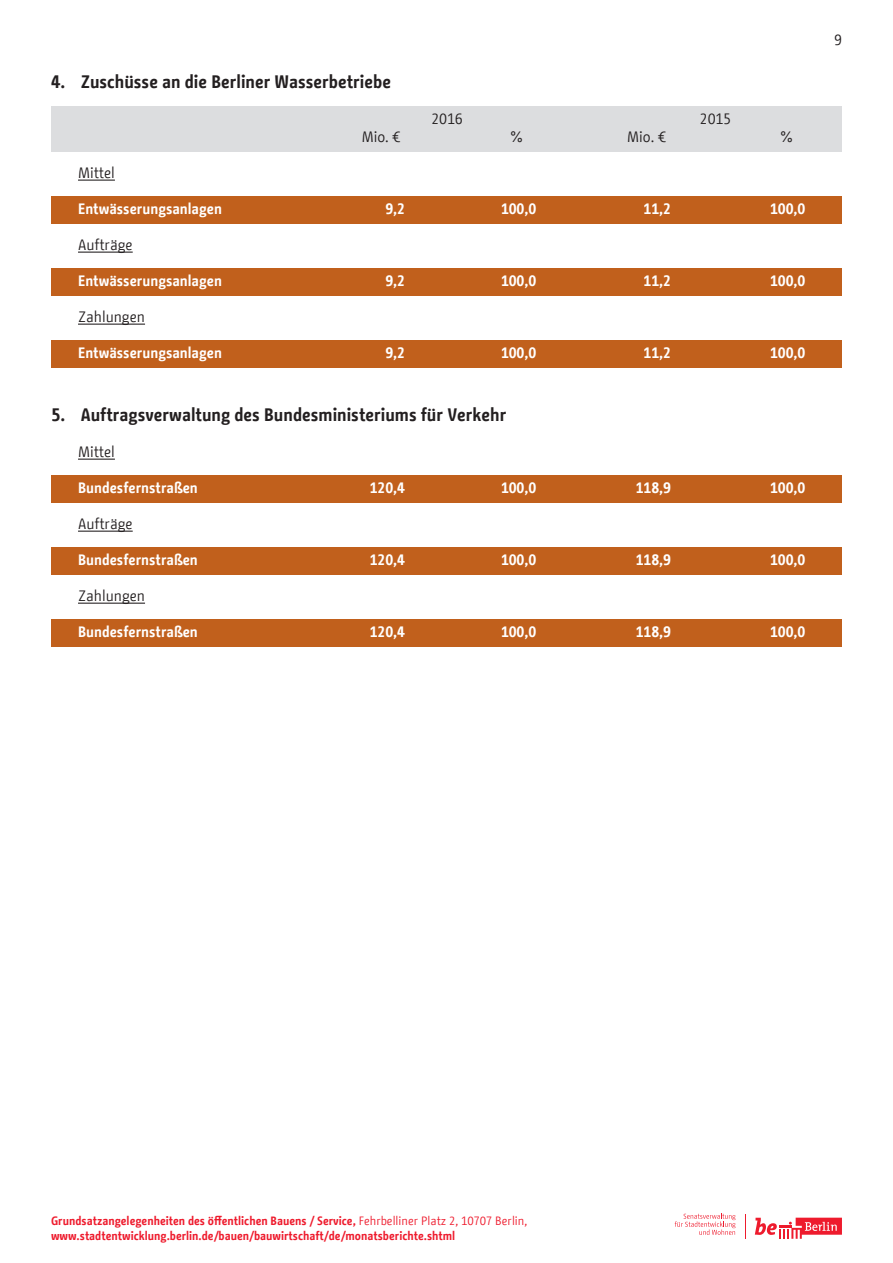
<style>
.page{position:relative;width:893px;height:1263px;background:#fff}
.page>*{position:absolute;margin:0;border:0;box-sizing:border-box;transform-origin:0 0}
.t1{font:700 18px "BMF Change";color:#231f20}
.t2{font:700 15px "BMF Change";color:#fff}
.t3{font:15px "BMF Change";color:#231f20}
.t4{font:700 12px/15px "BMF Change";color:#ee1b2d}
.s1{font-weight:400}
</style>
<div class="page">
<div style="left:51px;top:196px;width:791px;height:27px;background:#c1601c"></div>
<div style="left:51px;top:268px;width:791px;height:27px;background:#c1601c"></div>
<div style="left:51px;top:340px;width:791px;height:27px;background:#c1601c"></div>
<div style="left:51px;top:475px;width:791px;height:27px;background:#c1601c"></div>
<div style="left:51px;top:547px;width:791px;height:27px;background:#c1601c"></div>
<div style="left:51px;top:619px;width:791px;height:27px;background:#c1601c"></div>
<div style="left:51px;top:106px;width:791px;height:45px;background:#dcdddf"></div>
<svg style="left:755px;top:1218px;width:87px;height:21px"></svg>
<svg style="left:745px;top:1214px;width:1px;height:25px"></svg>
<svg style="left:675px;top:1213px;width:60px;height:22px"></svg>
<hr style="left:78px;top:180px;width:37px;height:1px;background:#231f20">
<hr style="left:78px;top:252px;width:55px;height:1px;background:#231f20">
<hr style="left:78px;top:324px;width:67px;height:1px;background:#231f20">
<hr style="left:78px;top:459px;width:37px;height:1px;background:#231f20">
<hr style="left:78px;top:531px;width:55px;height:1px;background:#231f20">
<hr style="left:78px;top:603px;width:67px;height:1px;background:#231f20">
<p class="t1" style="left:51px;top:69px;width:341px">4. Zuschüsse an die Berliner Wasserbetriebe</p>
<p class="t3" style="left:431px;top:108px;width:33px">2016</p>
<p class="t3" style="left:700px;top:108px;width:33px">2015</p>
<p class="t3" style="left:78px;top:162px;width:38px">Mittel</p>
<p class="t2" style="left:78px;top:198px;width:145px">Entwässerungsanlagen</p>
<p class="t3" style="left:78px;top:234px;width:56px">Aufträge</p>
<p class="t2" style="left:78px;top:270px;width:145px">Entwässerungsanlagen</p>
<p class="t3" style="left:78px;top:306px;width:69px">Zahlungen</p>
<p class="t2" style="left:78px;top:342px;width:145px">Entwässerungsanlagen</p>
<p class="t3" style="left:362px;top:126px;width:40px">Mio. €</p>
<p class="t3" style="left:510px;top:126px;width:13px">%</p>
<p class="t3" style="left:627px;top:126px;width:40px">Mio. €</p>
<p class="t3" style="left:780px;top:126px;width:13px">%</p>
<p class="t2" style="left:385px;top:198px;width:21px">9,2</p>
<p class="t2" style="left:501px;top:198px;width:37px">100,0</p>
<p class="t2" style="left:643px;top:198px;width:29px">11,2</p>
<p class="t2" style="left:770px;top:198px;width:37px">100,0</p>
<p class="t2" style="left:385px;top:270px;width:21px">9,2</p>
<p class="t2" style="left:501px;top:270px;width:37px">100,0</p>
<p class="t2" style="left:643px;top:270px;width:29px">11,2</p>
<p class="t2" style="left:770px;top:270px;width:37px">100,0</p>
<p class="t2" style="left:385px;top:342px;width:21px">9,2</p>
<p class="t2" style="left:501px;top:342px;width:37px">100,0</p>
<p class="t2" style="left:643px;top:342px;width:29px">11,2</p>
<p class="t2" style="left:770px;top:342px;width:37px">100,0</p>
<p class="t1" style="left:51px;top:402px;width:457px">5. Auftragsverwaltung des Bundesministeriums für Verkehr</p>
<p class="t3" style="left:78px;top:441px;width:38px">Mittel</p>
<p class="t2" style="left:78px;top:477px;width:121px">Bundesfernstraßen</p>
<p class="t3" style="left:78px;top:513px;width:56px">Aufträge</p>
<p class="t2" style="left:78px;top:549px;width:121px">Bundesfernstraßen</p>
<p class="t3" style="left:78px;top:585px;width:69px">Zahlungen</p>
<p class="t2" style="left:78px;top:621px;width:121px">Bundesfernstraßen</p>
<p class="t2" style="left:370px;top:477px;width:37px">120,4</p>
<p class="t2" style="left:501px;top:477px;width:37px">100,0</p>
<p class="t2" style="left:636px;top:477px;width:37px">118,9</p>
<p class="t2" style="left:770px;top:477px;width:37px">100,0</p>
<p class="t2" style="left:370px;top:549px;width:37px">120,4</p>
<p class="t2" style="left:501px;top:549px;width:37px">100,0</p>
<p class="t2" style="left:636px;top:549px;width:37px">118,9</p>
<p class="t2" style="left:770px;top:549px;width:37px">100,0</p>
<p class="t2" style="left:370px;top:621px;width:37px">120,4</p>
<p class="t2" style="left:501px;top:621px;width:37px">100,0</p>
<p class="t2" style="left:636px;top:621px;width:37px">118,9</p>
<p class="t2" style="left:770px;top:621px;width:37px">100,0</p>
<p class="t3" style="left:834px;top:29px;width:9px">9</p>
<p class="t4" style="left:51px;top:1214px;width:478px">Grundsatzangelegenheiten des öffentlichen Bauens / Service, <span class="s1">Fehrbelliner Platz 2, 10707 Berlin, </span>www.stadtentwicklung.berlin.de/bauen/bauwirtschaft/de/monatsberichte.shtml</p>
</div>
